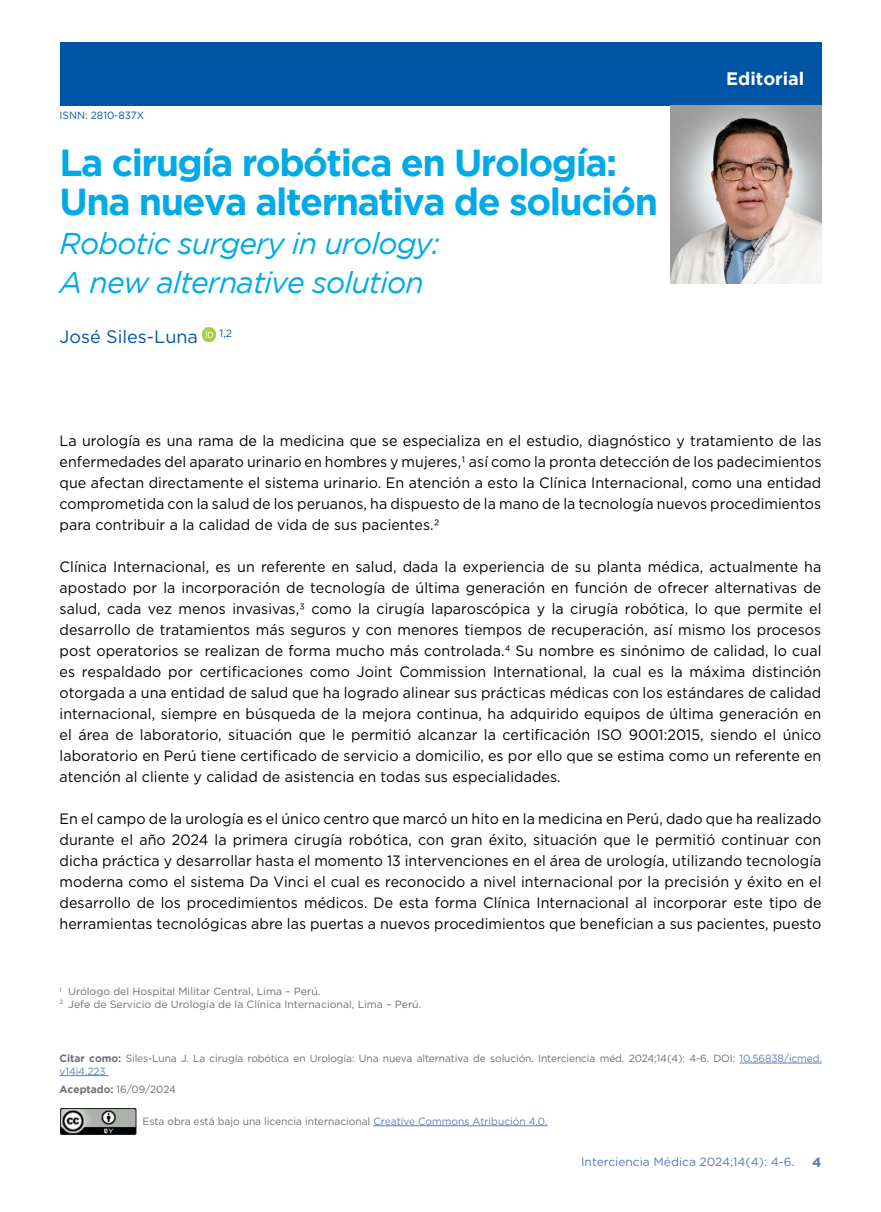
<style>
.page{position:relative;width:881px;height:1212px;background:#fff}
.page>*{position:absolute;margin:0;border:0;box-sizing:border-box;transform-origin:0 0}
.t1{font:700 37.5px/39px "Gotham";letter-spacing:-.04em;color:#00aae7}
.t2{font:italic 30px/39px "Gotham";letter-spacing:-.03em;color:#00aae7}
.t3{font:18px "Gotham";color:#0054a6}
.t4{font:700 18px "Gotham";color:#fff}
.t5{font:15px/21px "Gotham";letter-spacing:.005em;color:#000;text-align:justify;scale:.95 1}
.t6{font:700 13.5px "Gotham";color:#5a77ba}
.t7{font:12px "Gotham";color:#5a77ba}
.t8{font:10.5px/12.6px "Gotham";color:#6d6e71}
.t9{font:10.5px "Gotham";color:#0054a6}
.s1{font-weight:700}
.s2{color:#627fb5}
</style>
<div class="page">
<div style="left:60px;top:42px;width:761px;height:64px;background:#0054a6"></div>
<img style="left:670px;top:106px;width:151px;height:178px">
<hr style="left:739px;top:1063px;width:82px;height:1px;background:#627fb5">
<hr style="left:60px;top:1075px;width:48px;height:1px;background:#627fb5">
<img style="left:60px;top:1108px;width:77px;height:27px">
<hr style="left:373px;top:1125px;width:174px;height:1px;background:#627fb5">
<img style="left:202px;top:328px;width:14px;height:13px">
<p class="t9" style="left:60px;top:109px;width:86px">ISNN: 2810-837X</p>
<h1 class="t1" style="left:60px;top:142px;width:599px">La cirugía robótica en Urología:<br>Una nueva alternativa de solución</h1>
<h2 class="t2" style="left:60px;top:224px;width:381px">Robotic surgery in urology:<br>A new alternative solution</h2>
<p class="t3" style="left:60px;top:325px;width:174px">José Siles-Luna <sup>1,2</sup></p>
<p class="t4" style="left:726px;top:69px;width:80px">Editorial</p>
<p class="t5" style="left:60px;top:430px;width:803px">La urología es una rama de la medicina que se especializa en el estudio, diagnóstico y tratamiento de las enfermedades del aparato urinario en hombres y mujeres,1 así como la pronta detección de los padecimientos que afectan directamente el sistema urinario. En atención a esto la Clínica Internacional, como una entidad comprometida con la salud de los peruanos, ha dispuesto de la mano de la tecnología nuevos procedimientos para contribuir a la calidad de vida de sus pacientes.2</p>
<p class="t5" style="left:60px;top:556px;width:803px">Clínica Internacional, es un referente en salud, dada la experiencia de su planta médica, actualmente ha apostado por la incorporación de tecnología de última generación en función de ofrecer alternativas de salud, cada vez menos invasivas,3 como la cirugía laparoscópica y la cirugía robótica, lo que permite el desarrollo de tratamientos más seguros y con menores tiempos de recuperación, así mismo los procesos post operatorios se realizan de forma mucho más controlada.4 Su nombre es sinónimo de calidad, lo cual es respaldado por certificaciones como Joint Commission International, la cual es la máxima distinción otorgada a una entidad de salud que ha logrado alinear sus prácticas médicas con los estándares de calidad internacional, siempre en búsqueda de la mejora continua, ha adquirido equipos de última generación en el área de laboratorio, situación que le permitió alcanzar la certificación ISO 9001:2015, siendo el único laboratorio en Perú tiene certificado de servicio a domicilio, es por ello que se estima como un referente en atención al cliente y calidad de asistencia en todas sus especialidades.</p>
<p class="t5" style="left:60px;top:808px;width:803px">En el campo de la urología es el único centro que marcó un hito en la medicina en Perú, dado que ha realizado durante el año 2024 la primera cirugía robótica, con gran éxito, situación que le permitió continuar con dicha práctica y desarrollar hasta el momento 13 intervenciones en el área de urología, utilizando tecnología moderna como el sistema Da Vinci el cual es reconocido a nivel internacional por la precisión y éxito en el desarrollo de los procedimientos médicos. De esta forma Clínica Internacional al incorporar este tipo de herramientas tecnológicas abre las puertas a nuevos procedimientos que benefician a sus pacientes, puesto</p>
<p class="t8" style="left:60px;top:985px;width:363px"><sup>1</sup> Urólogo del Hospital Militar Central, Lima – Perú.<br><sup>2</sup> Jefe de Servicio de Urología de la Clínica Internacional, Lima – Perú.</p>
<p class="t8" style="left:60px;top:1052px;width:763px"><span class="s1">Citar como:</span> Siles-Luna J. La cirugía robótica en Urología: Una nueva alternativa de solución. Interciencia méd. 2024;14(4): 4-6. DOI: <span class="s2">10.56838/icmed. v14i4.223</span></p>
<p class="t8" style="left:60px;top:1083px;width:118px"><span class="s1">Aceptado:</span> 16/09/2024</p>
<p class="t8" style="left:142px;top:1114px;width:406px">Esta obra está bajo una licencia internacional <span class="s2">Creative Commons Atribución 4.0.</span></p>
<p class="t7" style="left:581px;top:1154px;width:215px">Interciencia Médica 2024;14(4): 4-6.</p>
<p class="t6" style="left:811px;top:1154px;width:11px">4</p>
</div>
